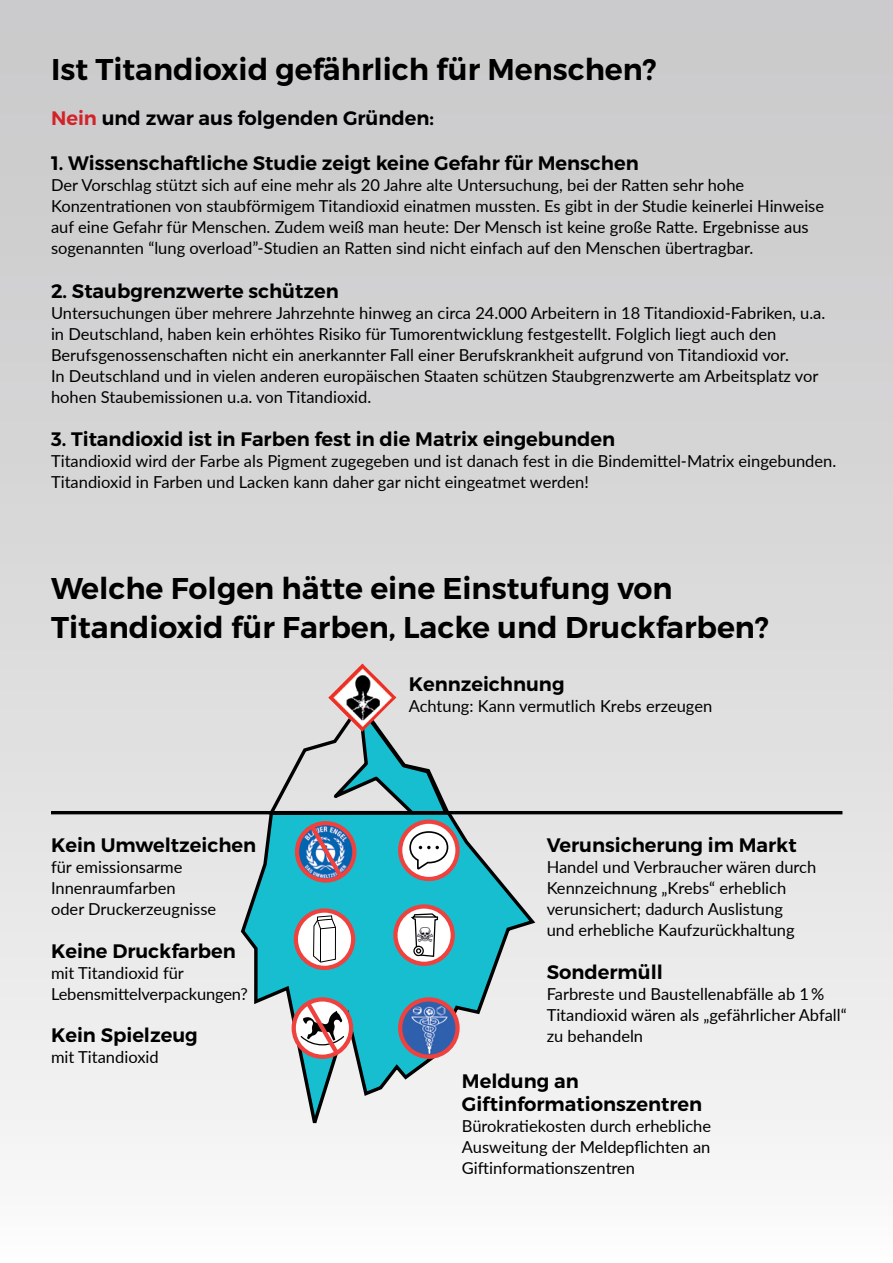
<style>
.page{position:relative;width:893px;height:1263px;background:#fff}
.page>*{position:absolute;margin:0;border:0;box-sizing:border-box;transform-origin:0 0}
.t1{font:30px/39px "Trueno S Bd";color:#000}
.t2{font:19.5px/22.5px "Trueno S Bd";color:#000}
.t3{font:16.5px/21px "Lato";color:#000}
.s1{color:#d2232a}
</style>
<div class="page">
<div style="left:0;top:0;width:893px;height:1263px;background:linear-gradient(to bottom,#c6c5c7,#f8f7f7)"></div>
<svg style="left:239px;top:809px;width:299px;height:327px"></svg>
<hr style="left:51px;top:811px;width:791px;height:3px;background:#000">
<div style="left:398px;top:819px;width:62px;height:62px;border:4px solid #ef413d;border-radius:50%"></div>
<img style="left:400px;top:999px;width:57px;height:58px;border-radius:29px">
<div style="left:398px;top:997px;width:62px;height:62px;border:4px solid #ef413d;border-radius:50%"></div>
<svg style="left:294px;top:999px;width:57px;height:58px"></svg>
<div style="left:292px;top:997px;width:61px;height:62px;border:4px solid #ef413d;border-radius:50%"></div>
<svg style="left:296px;top:910px;width:57px;height:58px"></svg>
<svg style="left:313px;top:915px;width:23px;height:47px"></svg>
<div style="left:294px;top:908px;width:61px;height:62px;border:4px solid #ef413d;border-radius:50%"></div>
<svg style="left:266px;top:693px;width:187px;height:188px;background:#8fb9c2"></svg>
<svg style="left:301px;top:997px;width:43px;height:62px"></svg>
<img style="left:328px;top:663px;width:68px;height:69px">
<svg style="left:395px;top:906px;width:58px;height:58px"></svg>
<svg style="left:411px;top:913px;width:27px;height:44px"></svg>
<div style="left:393px;top:904px;width:62px;height:62px;border:4px solid #ef413d;border-radius:50%"></div>
<img style="left:418px;top:927px;width:14px;height:14px">
<h1 class="t1" style="left:51px;top:50px;width:607px">Ist Titandioxid gefährlich für Menschen?</h1>
<p class="t2" style="left:51px;top:107px;width:385px"><span class="s1">Nein</span> und zwar aus folgenden Gründen:</p>
<p class="t2" style="left:51px;top:152px;width:589px">1. Wissenschaftliche Studie zeigt keine Gefahr für Menschen</p>
<p class="t3" style="left:51px;top:174px;width:775px">Der Vorschlag stützt sich auf eine mehr als 20 Jahre alte Untersuchung, bei der Ratten sehr hohe Konzentrationen von staubförmigem Titandioxid einatmen mussten. Es gibt in der Studie keinerlei Hinweise auf eine Gefahr für Menschen. Zudem weiß man heute: Der Mensch ist keine große Ratte. Ergebnisse aus sogenannten “lung overload”-Studien an Ratten sind nicht einfach auf den Menschen übertragbar.</p>
<p class="t2" style="left:51px;top:280px;width:289px">2. Staubgrenzwerte schützen</p>
<p class="t3" style="left:51px;top:301px;width:776px">Untersuchungen über mehrere Jahrzehnte hinweg an circa 24.000 Arbeitern in 18 Titandioxid-Fabriken, u.a. in Deutschland, haben kein erhöhtes Risiko für Tumorentwicklung festgestellt. Folglich liegt auch den Berufsgenossenschaften nicht ein anerkannter Fall einer Berufskrankheit aufgrund von Titandioxid vor.<br>In Deutschland und in vielen anderen europäischen Staaten schützen Staubgrenzwerte am Arbeitsplatz vor hohen Staubemissionen u.a. von Titandioxid.</p>
<p class="t2" style="left:51px;top:428px;width:566px">3. Titandioxid ist in Farben fest in die Matrix eingebunden</p>
<p class="t3" style="left:51px;top:450px;width:787px">Titandioxid wird der Farbe als Pigment zugegeben und ist danach fest in die Bindemittel-Matrix eingebunden.<br>Titandioxid in Farben und Lacken kann daher gar nicht eingeatmet werden!</p>
<h1 class="t1" style="left:51px;top:569px;width:719px">Welche Folgen hätte eine Einstufung von<br>Titandioxid für Farben, Lacke und Druckfarben?</h1>
<p class="t2" style="left:409px;top:673px;width:157px">Kennzeichnung</p>
<p class="t3" style="left:409px;top:694px;width:305px">Achtung: Kann vermutlich Krebs erzeugen</p>
<p class="t2" style="left:51px;top:834px;width:207px">Kein Umweltzeichen</p>
<p class="t3" style="left:51px;top:856px;width:167px">für emissionsarme<br>Innenraumfarben<br>oder Druckerzeugnisse</p>
<p class="t2" style="left:51px;top:940px;width:186px">Keine Druckfarben</p>
<p class="t3" style="left:51px;top:961px;width:198px">mit Titandioxid für<br>Lebensmittelverpackungen?</p>
<p class="t2" style="left:51px;top:1024px;width:148px">Kein Spielzeug</p>
<p class="t3" style="left:51px;top:1046px;width:109px">mit Titandioxid</p>
<p class="t2" style="left:547px;top:834px;width:252px">Verunsicherung im Markt</p>
<p class="t3" style="left:547px;top:856px;width:271px">Handel und Verbraucher wären durch Kennzeichnung „Krebs“ erheblich verunsichert; dadurch Auslistung<br>und erhebliche Kaufzurückhaltung</p>
<p class="t2" style="left:547px;top:961px;width:118px">Sondermüll</p>
<p class="t3" style="left:547px;top:982px;width:302px">Farbreste und Baustellenabfälle ab 1 %<br>Titandioxid wären als „gefährlicher Abfall“ zu behandeln</p>
<p class="t2" style="left:462px;top:1070px;width:242px">Meldung an<br>Giftinformationszentren</p>
<p class="t3" style="left:462px;top:1115px;width:251px;text-align:justify">Bürokratiekosten durch erhebliche Ausweitung der Meldepflichten an Giftinformationszentren</p>
</div>
